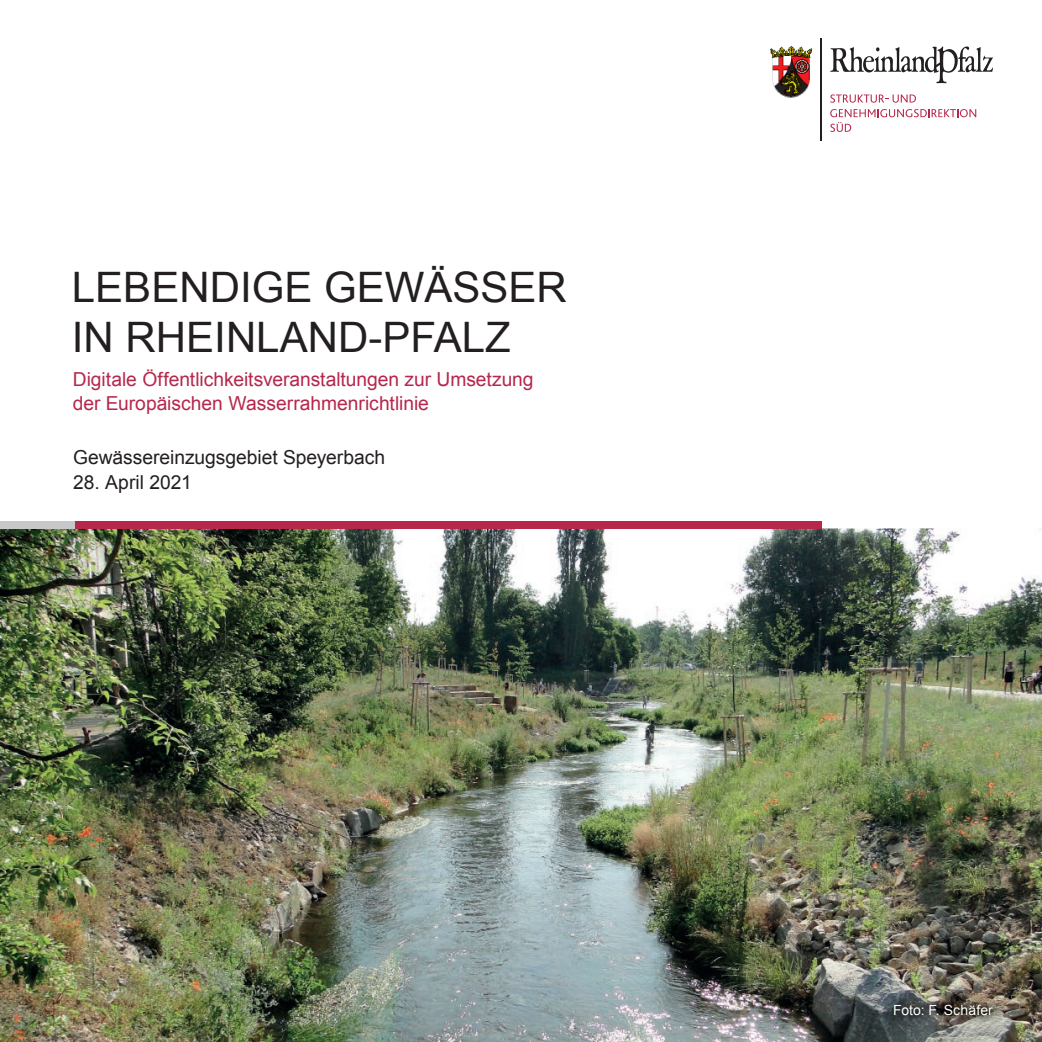
<style>
.page{position:relative;width:1042px;height:1042px;background:#fff}
.page>*{position:absolute;margin:0;border:0;box-sizing:border-box;transform-origin:0 0}
.t1{font:42px/50.4px "Arial";color:#231f20}
.t2{font:19.25px/24.5px "Arial";color:#b6274b}
.t3{font:19.25px "Arial";color:#231f20}
.t4{font:14px "Arial";letter-spacing:.005em;color:#fff}
</style>
<div class="page">
<svg style="left:791px;top:39px;width:202px;height:102px"></svg>
<hr style="left:821px;top:39px;width:1px;height:102px;background:#231f20">
<img style="left:0;top:528px;width:1042px;height:514px">
<div style="left:74px;top:521px;width:747px;height:7px;background:#b6274b"></div>
<div style="left:0;top:521px;width:74px;height:7px;background:#c7c8ca"></div>
<img style="left:883px;top:994px;width:120px;height:32px">
<img style="left:770px;top:46px;width:40px;height:52px">
<h1 class="t1" style="left:72px;top:262px;width:496px">LEBENDIGE GEWÄSSER<br>IN RHEINLAND-PFALZ</h1>
<p class="t2" style="left:73px;top:367px;width:462px">Digitale Öffentlichkeitsveranstaltungen zur Umsetzung der Europäischen Wasserrahmenrichtlinie</p>
<p class="t3" style="left:73px;top:445px;width:314px">Gewässereinzugsgebiet Speyerbach</p>
<p class="t3" style="left:73px;top:469px;width:120px">28. April 2021</p>
<p class="t4" style="left:893px;top:1001px;width:101px">Foto: F. Schäfer</p>
</div>
